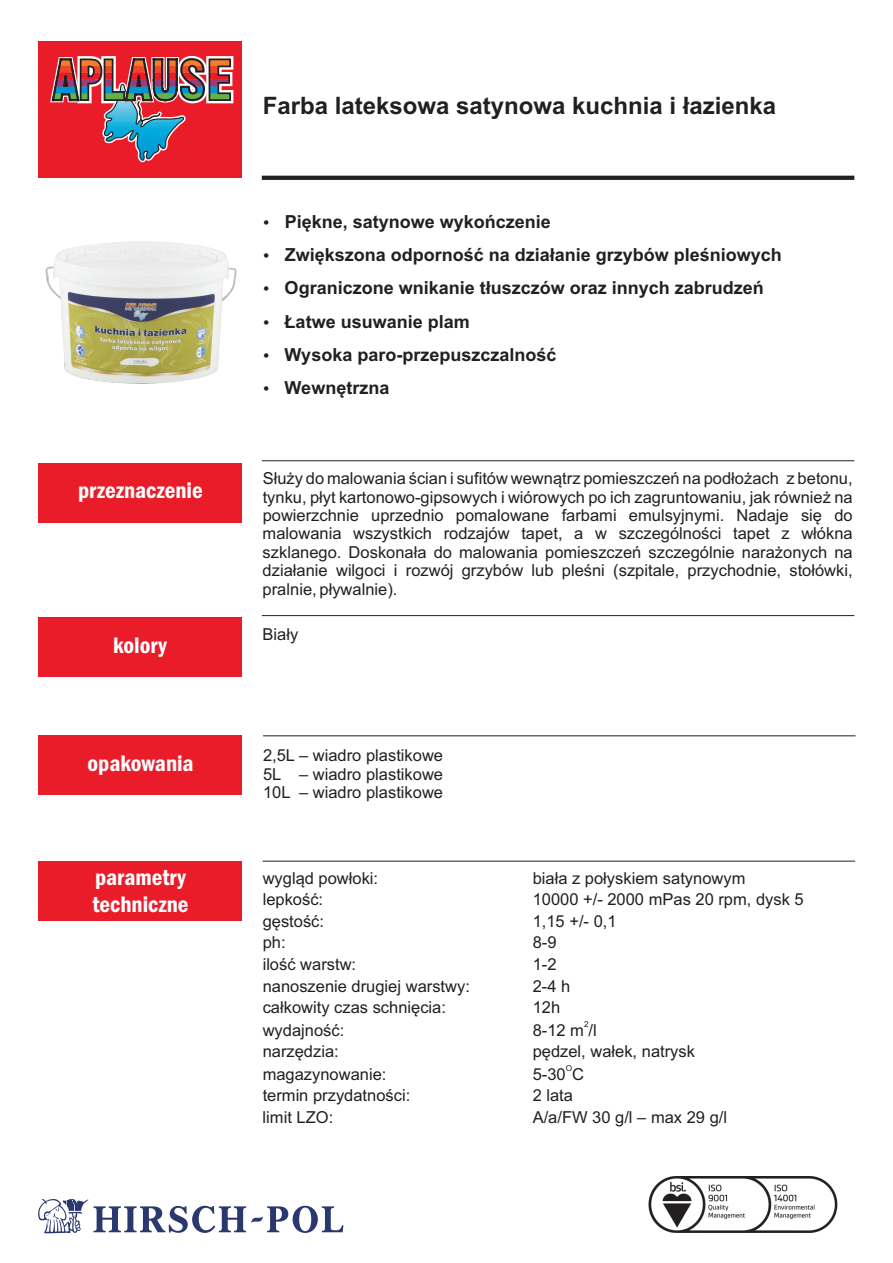
<style>
.page{position:relative;width:893px;height:1263px;background:#fff}
.page>*{position:absolute;margin:0;border:0;box-sizing:border-box;transform-origin:0 0}
.t1{font:700 24px "Arial";color:#231f20}
.t2{font:600 condensed 23.25px/26.4px "Franklin Gothic";color:#fff}
.t3{font:700 18px/33.3px "Arial";color:#231f20}
.t4{font:16.5px/18.5px "Arial";color:#231f20;text-align:justify}
.t5{font:8.25px "Arial";color:#231f20}
</style>
<div class="page">
<div style="left:38px;top:463px;width:204px;height:59px;background:#eb1c29"></div>
<div style="left:38px;top:617px;width:204px;height:59px;background:#eb1c29"></div>
<div style="left:38px;top:735px;width:204px;height:60px;background:#eb1c29"></div>
<div style="left:38px;top:861px;width:204px;height:60px;background:#eb1c29"></div>
<div style="left:38px;top:42px;width:204px;height:136px;background:#eb1c29"></div>
<svg style="left:262px;top:176px;width:592px;height:4px;background:#272425"></svg>
<hr style="left:262px;top:460px;width:592px;height:1px;background:#231f20">
<hr style="left:262px;top:615px;width:592px;height:1px;background:#231f20">
<hr style="left:263px;top:861px;width:592px;height:1px;background:#231f20">
<hr style="left:263px;top:735px;width:592px;height:1px;background:#231f20">
<svg style="left:38px;top:1199px;width:305px;height:34px"></svg>
<img style="left:649px;top:1177px;width:189px;height:56px">
<svg style="left:50px;top:55px;width:184px;height:107px"></svg>
<img style="left:45px;top:241px;width:192px;height:143px">
<h2 class="t2" style="left:78px;top:479px;width:126px">przeznaczenie</h2>
<h2 class="t2" style="left:113px;top:633px;width:55px">kolory</h2>
<h2 class="t2" style="left:88px;top:752px;width:108px">opakowania</h2>
<h2 class="t2" style="left:92px;top:866px;width:98px">parametry techniczne</h2>
<h1 class="t1" style="left:263px;top:96px;width:515px">Farba lateksowa satynowa kuchnia i ³azienka</h1>
<p class="t3" style="left:285px;top:207px;width:499px">Piêkne, satynowe wykoñczenie<br>Zwiêkszona odpornoœæ na dzia³anie grzybów pleœniowych Ograniczone wnikanie t³uszczów oraz innych zabrudzeñ £atwe usuwanie plam<br>Wysoka paro-przepuszczalnoœæ<br>Wewnêtrzna</p>
<p class="t4" style="left:263px;top:471px;width:591px">S³u¿y do malowania œcian i sufitów wewn¹trz pomieszczeñ na pod³o¿ach z betonu, tynku, p³yt kartonowo-gipsowych i wiórowych po ich zagruntowaniu, jak równie¿ na powierzchnie uprzednio pomalowane farbami emulsyjnymi. Nadaje siê do malowania wszystkich rodzajów tapet, a w szczególnoœci tapet z w³ókna szklanego. Doskona³a do malowania pomieszczeñ szczególnie nara¿onych na dzia³anie wilgoci i rozwój grzybów lub pleœni (szpitale, przychodnie, sto³ówki, pralnie, p³ywalnie).</p>
<p class="t4" style="left:263px;top:627px;width:37px">Bia³y</p>
<p class="t4" style="left:263px;top:748px;width:182px">2,5L – wiadro plastikowe 5L – wiadro plastikowe 10L – wiadro plastikowe</p>
<p class="t4" style="left:263px;top:870px;width:117px">wygl¹d pow³oki:</p>
<p class="t4" style="left:533px;top:870px;width:214px">bia³a z po³yskiem satynowym</p>
<p class="t4" style="left:263px;top:892px;width:62px">lepkoœæ:</p>
<p class="t4" style="left:533px;top:892px;width:273px">10000 +/- 2000 mPas 20 rpm, dysk 5</p>
<p class="t4" style="left:263px;top:913px;width:63px">gêstoœæ:</p>
<p class="t4" style="left:533px;top:913px;width:85px">1,15 +/- 0,1</p>
<p class="t4" style="left:263px;top:935px;width:24px">ph:</p>
<p class="t4" style="left:533px;top:935px;width:25px">8-9</p>
<p class="t4" style="left:263px;top:956px;width:95px">iloœæ warstw:</p>
<p class="t4" style="left:533px;top:956px;width:25px">1-2</p>
<p class="t4" style="left:263px;top:978px;width:209px">nanoszenie drugiej warstwy:</p>
<p class="t4" style="left:533px;top:978px;width:39px">2-4 h</p>
<p class="t4" style="left:263px;top:999px;width:185px">ca³kowity czas schniêcia:</p>
<p class="t4" style="left:533px;top:999px;width:29px">12h</p>
<p class="t5" style="left:584px;top:1021px;width:6px">2</p>
<p class="t4" style="left:263px;top:1022px;width:83px">wydajnoœæ:</p>
<p class="t4" style="left:533px;top:1022px;width:66px">8-12 m /l</p>
<p class="t4" style="left:263px;top:1044px;width:78px">narzêdzia:</p>
<p class="t4" style="left:533px;top:1044px;width:164px">pêdzel, wa³ek, natrysk</p>
<p class="t5" style="left:566px;top:1065px;width:8px">O</p>
<p class="t4" style="left:263px;top:1066px;width:125px">magazynowanie:</p>
<p class="t4" style="left:533px;top:1066px;width:53px">5-30 C</p>
<p class="t4" style="left:263px;top:1088px;width:149px">termin przydatnoœci:</p>
<p class="t4" style="left:533px;top:1088px;width:42px">2 lata</p>
<p class="t4" style="left:263px;top:1109px;width:72px">limit LZO:</p>
<p class="t4" style="left:533px;top:1109px;width:196px">A/a/FW 30 g/l – max 29 g/l</p>
</div>
